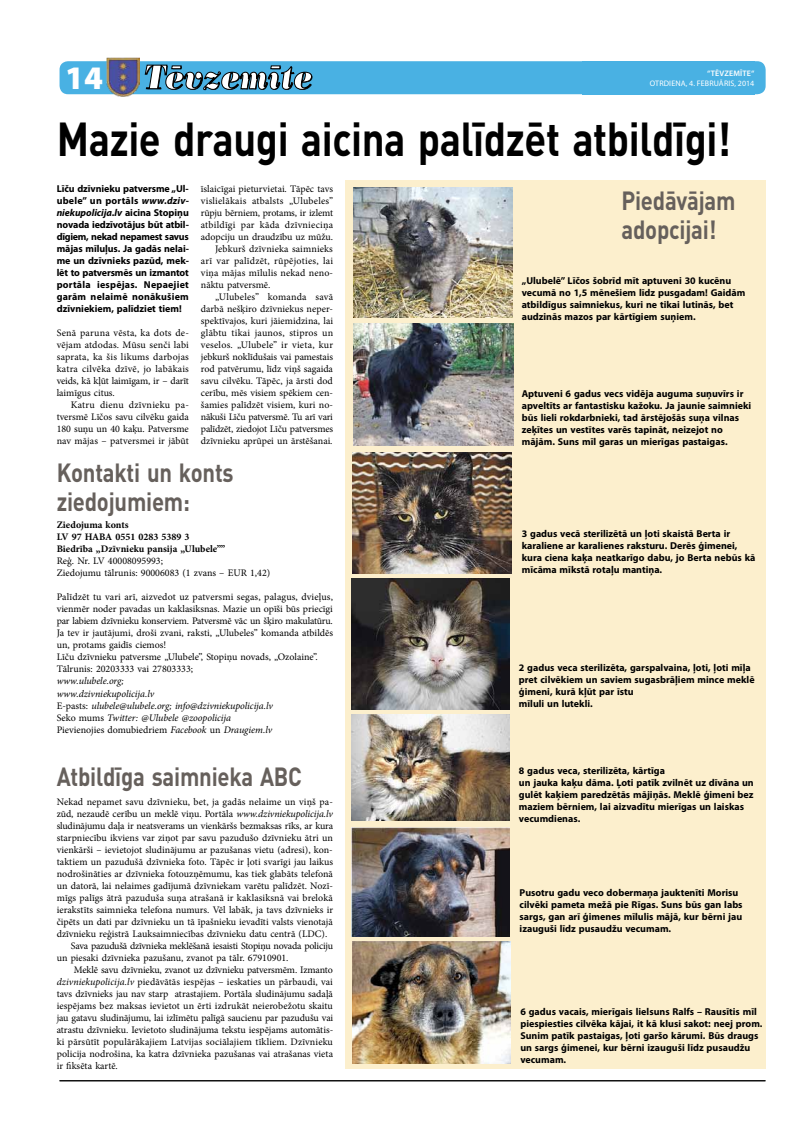
<style>
.page{position:relative;width:794px;height:1129px;background:#fff}
.page>*{position:absolute;margin:0;border:0;box-sizing:border-box;transform-origin:0 0}
.t1{font:700 47px "DIN Pro";letter-spacing:-.01em;color:#000;scale:.85 1}
.t2{font:900 33px "Myriad Pro";color:#fff}
.t3{font:700 26px/29px "DIN Pro";letter-spacing:-.01em;color:#66605c;scale:.85 1}
.t4{font:10px/12px "Minion Pro";color:#000;text-align:justify}
.t5{font:700 10px/12px "Myriad Pro";color:#000}
.t6{font:italic 10px/12px "Minion Pro";letter-spacing:-.005em;color:#000}
.t7{font:10px "Minion Pro";letter-spacing:.025em;color:#000}
.t8{font:10px "Minion Pro";letter-spacing:-.02em;color:#000}
.t9{font:700 10px/12px "Minion Pro";color:#000}
.t10{font:10px "Minion Pro";letter-spacing:-.025em;color:#000}
.t11{font:10px "Minion Pro";letter-spacing:.02em;color:#000}
.t12{font:8px "Myriad Pro";letter-spacing:.02em;color:#fff}
.t13{font:600 8px "Myriad Pro";letter-spacing:.02em;color:#fff}
.s1{font-style:italic}
.s2{font-style:normal}
</style>
<div class="page">
<div style="left:60px;top:61px;width:705px;height:33px;background:#49b1e3;border-radius:9px"></div>
<svg style="left:145px;top:65px;width:167px;height:26px"></svg>
<img style="left:107px;top:58px;width:32px;height:38px">
<hr style="left:60px;top:1080px;width:705px;height:1px;background:#000">
<div style="left:345px;top:180px;width:420px;height:888px;background:#fcefcd"></div>
<img style="left:354px;top:187px;width:158px;height:131px">
<img style="left:354px;top:324px;width:159px;height:121px">
<img style="left:353px;top:452px;width:158px;height:121px">
<img style="left:351px;top:578px;width:158px;height:131px">
<img style="left:351px;top:714px;width:159px;height:106px">
<img style="left:351px;top:827px;width:159px;height:109px">
<img style="left:352px;top:941px;width:158px;height:122px">
<h2 class="t2" style="left:65px;top:59px;width:39px">14</h2>
<p class="t13" style="left:707px;top:68px;width:49px">“tĒVZEMĪTE“</p>
<p class="t12" style="left:650px;top:78px;width:106px">OTRDIENA, 4. FEBRUĀRIS, 2014</p>
<h1 class="t1" style="left:57px;top:107px;width:794px">Mazie draugi aicina palīdzēt atbildīgi!</h1>
<p class="t5" style="left:57px;top:182px;width:134px;text-align:justify">Līču dzīvnieku patversme „Ul&shy;ubele” un portāls <span class="s1">www.dziv&shy;niekupolicija.lv</span> aicina Stopiņu novada iedzīvotājus būt atbil&shy;dīgiem, nekad nepamest savus mājas mīluļus. Ja gadās nelai&shy;me un dzīvnieks pazūd, mek&shy;lēt to patversmēs un izmantot portāla iespējas. Nepaejiet garām nelaimē nonākušiem dzīvniekiem, palīdziet tiem!</p>
<p class="t4" style="left:57px;top:327px;width:134px">Senā paruna vēsta, ka dots de&shy;vējam atdodas. Mūsu senči labi saprata, ka šis likums darbojas katra cilvēka dzīvē, jo labākais veids, kā kļūt laimīgam, ir – darīt laimīgus citus.</p>
<p class="t4" style="left:57px;top:399px;width:134px;text-indent:14px">Katru dienu dzīvnieku pa&shy;tversmē Līčos savu cilvēku gaida 180 suņu un 40 kaķu. Patversme nav mājas – patversmei ir jābūt</p>
<p class="t4" style="left:201px;top:183px;width:134px">īslaicīgai pieturvietai. Tāpēc tavs</p>
<p class="t7" style="left:201px;top:194px;width:134px">vislielākais atbalsts „Ulubeles”</p>
<p class="t4" style="left:201px;top:207px;width:134px">rūpju bērniem, protams, ir izlemt</p>
<p class="t7" style="left:201px;top:218px;width:134px">atbildīgi par kāda dzīvnieciņa</p>
<p class="t4" style="left:201px;top:231px;width:134px">adopciju un draudzību uz mūžu.</p>
<p class="t4" style="left:215px;top:243px;width:119px">Jebkurš dzīvnieka saimnieks</p>
<p class="t7" style="left:201px;top:254px;width:134px">arī var palīdzēt, rūpējoties, lai</p>
<p class="t4" style="left:201px;top:267px;width:134px">viņa mājas mīlulis nekad neno-</p>
<p class="t4" style="left:201px;top:279px;width:71px">nāktu patversmē.</p>
<p class="t11" style="left:215px;top:290px;width:120px">„Ulubeles” komanda savā</p>
<p class="t4" style="left:201px;top:303px;width:134px">darbā nešķiro dzīvniekus neper-</p>
<p class="t4" style="left:201px;top:315px;width:134px">spektīvajos, kuri jāiemidzina, lai</p>
<p class="t7" style="left:201px;top:326px;width:134px">glābtu tikai jaunos, stipros un</p>
<p class="t7" style="left:201px;top:338px;width:134px">veselos. „Ulubele” ir vieta, kur</p>
<p class="t4" style="left:201px;top:351px;width:134px">jebkurš noklīdušais vai pamestais</p>
<p class="t4" style="left:201px;top:363px;width:134px">rod patvērumu, līdz viņš sagaida</p>
<p class="t4" style="left:201px;top:375px;width:133px">savu cilvēku. Tāpēc, ja ārsti dod</p>
<p class="t4" style="left:201px;top:387px;width:134px">cerību, mēs visiem spēkiem cen-</p>
<p class="t4" style="left:201px;top:399px;width:134px">šamies palīdzēt visiem, kuri no-</p>
<p class="t10" style="left:201px;top:410px;width:133px">nākuši Līču patversmē. Tu arī vari</p>
<p class="t8" style="left:201px;top:422px;width:134px">palīdzēt, ziedojot Līču patversmes</p>
<p class="t4" style="left:201px;top:435px;width:133px">dzīvnieku aprūpei un ārstēšanai.</p>
<h3 class="t3" style="left:57px;top:457px;width:210px">Kontakti un konts ziedojumiem:</h3>
<p class="t9" style="left:57px;top:519px;width:170px">Ziedojuma konts<br>LV 97 HABA 0551 0283 5389 3<br>Biedrība „Dzīvnieku pansija „Ulubele””</p>
<p class="t4" style="left:57px;top:555px;width:215px">Reģ. Nr. LV 40008095993;<br>Ziedojumu tālrunis: 90006083 (1 zvans – EUR 1,42)</p>
<p class="t4" style="left:57px;top:591px;width:278px;text-align:left">Palīdzēt tu vari arī, aizvedot uz patversmi segas, palagus, dvieļus, vienmēr noder pavadas un kaklasiksnas. Mazie un opīši būs priecīgi par labiem dzīvnieku konserviem. Patversmē vāc un šķiro makulatūru.<br>Ja tev ir jautājumi, droši zvani, raksti, „Ulubeles” komanda atbildēs un, protams gaidīs ciemos!<br>Līču dzīvnieku patversme „Ulubele”, Stopiņu novads, „Ozolaine”.<br>Tālrunis: 20203333 vai 27803333;</p>
<p class="t6" style="left:57px;top:675px;width:218px">www.ulubele.org;<br>www.dzivniekupolicija.lv<br><span class="s2">E-pasts:</span> ulubele@ulubele.org; info@dzivniekupolicija.lv <span class="s2">Seko mums</span> Twitter: @Ulubele @zoopolicija <span class="s2">Pievienojies domubiedriem</span> Facebook <span class="s2">un</span> Draugiem.lv</p>
<h3 class="t3" style="left:57px;top:760px;width:290px">Atbildīga saimnieka ABC</h3>
<p class="t4" style="left:57px;top:795px;width:278px">Nekad nepamet savu dzīvnieku, bet, ja gadās nelaime un viņš pa-</p>
<p class="t4" style="left:57px;top:807px;width:278px">zūd, nezaudē cerību un meklē viņu. Portāla <span class="s1">www.dzivniekupolicija.lv</span></p>
<p class="t4" style="left:57px;top:819px;width:278px">sludinājumu daļa ir neatsverams un vienkāršs bezmaksas rīks, ar kura</p>
<p class="t4" style="left:57px;top:831px;width:278px">starpniecību ikviens var ziņot par savu pazudušo dzīvnieku ātri un</p>
<p class="t4" style="left:57px;top:843px;width:278px">vienkārši – ievietojot sludinājumu ar pazušanas vietu (adresi), kon-</p>
<p class="t4" style="left:57px;top:855px;width:278px">taktiem un pazudušā dzīvnieka foto. Tāpēc ir ļoti svarīgi jau laikus</p>
<p class="t4" style="left:57px;top:867px;width:278px">nodrošināties ar dzīvnieka fotouzņēmumu, kas tiek glabāts telefonā</p>
<p class="t4" style="left:57px;top:879px;width:278px">un datorā, lai nelaimes gadījumā dzīvniekam varētu palīdzēt. Nozī-</p>
<p class="t4" style="left:57px;top:891px;width:278px">mīgs palīgs ātrā pazuduša suņa atrašanā ir kaklasiksnā vai brelokā</p>
<p class="t4" style="left:57px;top:903px;width:278px">ierakstīts saimnieka telefona numurs. Vēl labāk, ja tavs dzīvnieks ir</p>
<p class="t4" style="left:57px;top:915px;width:277px">čipēts un dati par dzīvnieku un tā īpašnieku ievadīti valsts vienotajā</p>
<p class="t4" style="left:57px;top:927px;width:272px">dzīvnieku reģistrā Lauksaimniecības dzīvnieku datu centrā (LDC).</p>
<p class="t8" style="left:71px;top:938px;width:264px">Sava pazudušā dzīvnieka meklēšanā iesaisti Stopiņu novada policiju</p>
<p class="t4" style="left:57px;top:951px;width:233px">un piesaki dzīvnieka pazušanu, zvanot pa tālr. 67910901.</p>
<p class="t4" style="left:74px;top:963px;width:260px">Meklē savu dzīvnieku, zvanot uz dzīvnieku patversmēm. Izmanto</p>
<p class="t4" style="left:57px;top:975px;width:278px"><span class="s1">dzivniekupolicija.lv</span> piedāvātās iespējas – ieskaties un pārbaudi, vai</p>
<p class="t4" style="left:57px;top:987px;width:278px">tavs dzīvnieks jau nav starp atrastajiem. Portāla sludinājumu sadaļā</p>
<p class="t4" style="left:57px;top:999px;width:278px">iespējams bez maksas ievietot un ērti izdrukāt neierobežotu skaitu</p>
<p class="t4" style="left:57px;top:1011px;width:278px">jau gatavu sludinājumu, lai izlīmētu palīgā saucienu par pazudušu vai</p>
<p class="t4" style="left:57px;top:1023px;width:278px">atrastu dzīvnieku. Ievietoto sludinājuma tekstu iespējams automātis-</p>
<p class="t4" style="left:57px;top:1035px;width:278px">ki pārsūtīt populārākajiem Latvijas sociālajiem tīkliem. Dzīvnieku</p>
<p class="t4" style="left:57px;top:1047px;width:278px">policija nodrošina, ka katra dzīvnieka pazušanas vai atrašanas vieta</p>
<p class="t4" style="left:57px;top:1059px;width:63px">ir fiksēta kartē.</p>
<h3 class="t3" style="left:621px;top:185px;width:136px">Piedāvājam adopcijai!</h3>
<p class="t5" style="left:522px;top:274px;width:225px">„Ulubelē” Līčos šobrīd mīt aptuveni 30 kucēnu vecumā no 1,5 mēnešiem līdz pusgadam! Gaidām atbildīgus saimniekus, kuri ne tikai lutinās, bet audzinās mazos par kārtīgiem suņiem.</p>
<p class="t5" style="left:522px;top:387px;width:231px">Aptuveni 6 gadus vecs vidēja auguma suņuvīrs ir apveltīts ar fantastisku kažoku. Ja jaunie saimnieki būs lieli rokdarbnieki, tad ārstējošās suņa vilnas zeķītes un vestītes varēs tapināt, neizejot no mājām. Suns mīl garas un mierīgas pastaigas.</p>
<p class="t5" style="left:522px;top:527px;width:235px">3 gadus vecā sterilizētā un ļoti skaistā Berta ir karaliene ar karalienes raksturu. Derēs ģimenei, kura ciena kaķa neatkarīgo dabu, jo Berta nebūs kā mīcāma mīkstā rotaļu mantiņa.</p>
<p class="t5" style="left:519px;top:661px;width:237px">2 gadus veca sterilizēta, garspalvaina, ļoti, ļoti mīļa pret cilvēkiem un saviem sugasbrāļiem mince meklē ģimeni, kurā kļūt par īstu<br>mīluli un lutekli.</p>
<p class="t5" style="left:519px;top:763px;width:236px">8 gadus veca, sterilizēta, kārtīga<br>un jauka kaķu dāma. Ļoti patīk zvilnēt uz dīvāna un gulēt kaķiem paredzētās mājiņās. Meklē ģimeni bez maziem bērniem, lai aizvadītu mierīgas un laiskas vecumdienas.</p>
<p class="t5" style="left:519px;top:886px;width:224px">Pusotru gadu veco dobermaņa jauktenīti Morisu cilvēki pameta mežā pie Rīgas. Suns būs gan labs sargs, gan arī ģimenes mīlulis mājā, kur bērni jau izauguši līdz pusaudžu vecumam.</p>
<p class="t5" style="left:520px;top:1005px;width:244px">6 gadus vacais, mierīgais lielsuns Ralfs – Rausītis mīl piespiesties cilvēka kājai, it kā klusi sakot: neej prom.<br>Sunim patīk pastaigas, ļoti garšo kārumi. Būs draugs un sargs ģimenei, kur bērni izauguši līdz pusaudžu vecumam.</p>
</div>
